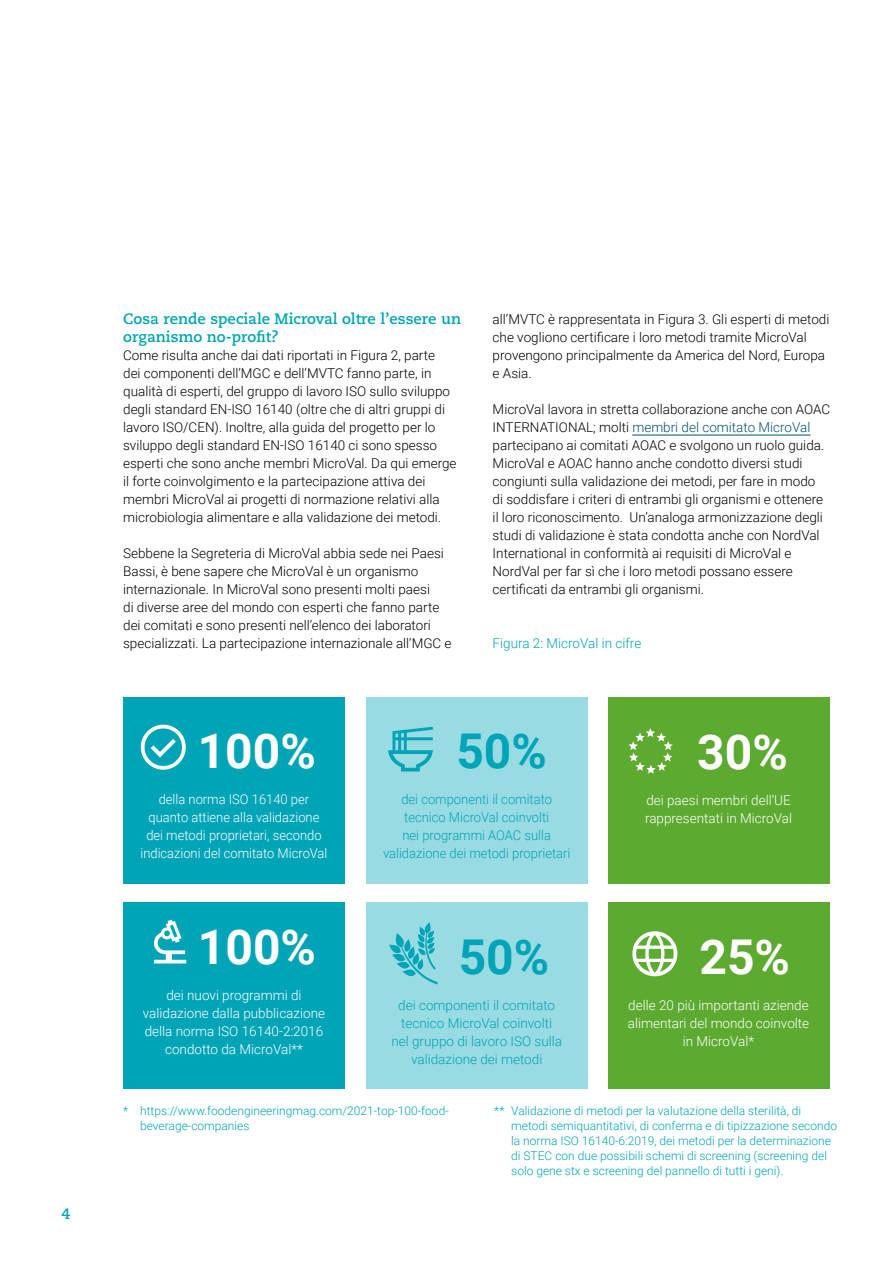
<style>
.page{position:relative;width:893px;height:1263px;background:#fff}
.page>*{position:absolute;margin:0;border:0;box-sizing:border-box;transform-origin:0 0}
.Bodytekst_M{font:700 48px "Roboto";color:#fff}
.Bodytekst_M-2{font:700 48px "Roboto";color:#00a4b7}
.Subkop_2_M{font:700 15px/18px "Caecilia LT Std";color:#00a4b7}
.Bodytekst_M-3{font:300 13.5px/18px "Roboto";color:#000}
.Bodytekst_M-4{font:300 13.5px/18px "Roboto";color:#fff;text-align:center}
.Bodytekst_M-5{font:300 13.5px/18px "Roboto";color:#00a4b7;text-align:center}
.Bodytekst_M-6{font:300 13.5px/18px "Roboto";color:#fff;text-align:center;scale:.96 1}
.Bodytekst_M-7{font:300 13.5px/18px "Roboto";color:#00a4b7;text-align:center;scale:.96 1}
.Bodytekst_M-8{font:300 12px/15px "Roboto";color:#00a4b7}
.s1{color:#00536e}
</style>
<div class="page">
<hr style="left:632px;top:435px;width:178px;height:1px;background:#00536e">
<div style="left:123px;top:902px;width:222px;height:187px;background:#00a4b7"></div>
<div style="left:366px;top:902px;width:221px;height:187px;background:#99dbe2"></div>
<div style="left:608px;top:902px;width:221px;height:187px;background:#5daa31"></div>
<div style="left:123px;top:697px;width:222px;height:186px;background:#00a4b7"></div>
<div style="left:366px;top:697px;width:221px;height:186px;background:#99dbe2"></div>
<div style="left:608px;top:697px;width:221px;height:186px;background:#5daa31"></div>
<svg style="left:628px;top:728px;width:45px;height:46px"></svg>
<svg style="left:632px;top:931px;width:45px;height:45px"></svg>
<svg style="left:154px;top:919px;width:32px;height:44px"></svg>
<svg style="left:141px;top:725px;width:45px;height:45px"></svg>
<svg style="left:389px;top:922px;width:49px;height:62px"></svg>
<svg style="left:388px;top:727px;width:45px;height:44px"></svg>
<p class="Subkop_2_M" style="left:62px;top:1205px;width:10px">4</p>
<p class="Subkop_2_M" style="left:123px;top:310px;width:339px">Cosa rende speciale Microval oltre l’essere un organismo no-profit?</p>
<p class="Bodytekst_M-3" style="left:123px;top:346px;width:335px">Come risulta anche dai dati riportati in Figura 2, parte<br>dei componenti dell’MGC e dell’MVTC fanno parte, in qualità di esperti, del gruppo di lavoro ISO sullo sviluppo degli standard EN-ISO 16140 (oltre che di altri gruppi di lavoro ISO/CEN). Inoltre, alla guida del progetto per lo sviluppo degli standard EN-ISO 16140 ci sono spesso esperti che sono anche membri MicroVal. Da qui emerge il forte coinvolgimento e la partecipazione attiva dei membri MicroVal ai progetti di normazione relativi alla microbiologia alimentare e alla validazione dei metodi.</p>
<p class="Bodytekst_M-3" style="left:123px;top:544px;width:330px">Sebbene la Segreteria di MicroVal abbia sede nei Paesi Bassi, è bene sapere che MicroVal è un organismo internazionale. In MicroVal sono presenti molti paesi<br>di diverse aree del mondo con esperti che fanno parte dei comitati e sono presenti nell’elenco dei laboratori specializzati. La partecipazione internazionale all’MGC e</p>
<p class="Bodytekst_M-3" style="left:493px;top:310px;width:338px">all’MVTC è rappresentata in Figura 3. Gli esperti di metodi che vogliono certificare i loro metodi tramite MicroVal provengono principalmente da America del Nord, Europa e Asia.</p>
<p class="Bodytekst_M-3" style="left:493px;top:400px;width:339px">MicroVal lavora in stretta collaborazione anche con AOAC INTERNATIONAL; molti <span class="s1">membri del comitato MicroVal </span>partecipano ai comitati AOAC e svolgono un ruolo guida.<br>MicroVal e AOAC hanno anche condotto diversi studi congiunti sulla validazione dei metodi, per fare in modo<br>di soddisfare i criteri di entrambi gli organismi e ottenere il loro riconoscimento. Un’analoga armonizzazione degli studi di validazione è stata condotta anche con NordVal International in conformità ai requisiti di MicroVal e NordVal per far sì che i loro metodi possano essere certificati da entrambi gli organismi.</p>
<p class="Bodytekst_M-5" style="left:493px;top:634px;width:150px">Figura 2: MicroVal in cifre</p>
<p class="Bodytekst_M" style="left:198px;top:718px;width:120px">100%</p>
<p class="Bodytekst_M-6" style="left:140px;top:790px;width:196px">della norma ISO 16140 per quanto attiene alla validazione dei metodi proprietari, secondo indicazioni del comitato MicroVal</p>
<p class="Bodytekst_M" style="left:198px;top:913px;width:120px">100%</p>
<p class="Bodytekst_M-4" style="left:143px;top:985px;width:184px">dei nuovi programmi di validazione dalla pubblicazione della norma ISO 16140-2:2016 condotto da MicroVal**</p>
<p class="Bodytekst_M-2" style="left:456px;top:718px;width:92px">50%</p>
<p class="Bodytekst_M-7" style="left:383px;top:790px;width:197px">dei componenti il comitato tecnico MicroVal coinvolti<br>nei programmi AOAC sulla validazione dei metodi proprietari</p>
<p class="Bodytekst_M-2" style="left:459px;top:923px;width:92px">50%</p>
<p class="Bodytekst_M-5" style="left:391px;top:995px;width:172px">dei componenti il comitato tecnico MicroVal coinvolti nel gruppo di lavoro ISO sulla validazione dei metodi</p>
<p class="Bodytekst_M" style="left:697px;top:718px;width:92px">30%</p>
<p class="Bodytekst_M-4" style="left:645px;top:790px;width:148px;text-align:left">dei paesi membri dell’UE rappresentati in MicroVal</p>
<p class="Bodytekst_M" style="left:699px;top:923px;width:92px">25%</p>
<p class="Bodytekst_M-4" style="left:628px;top:995px;width:183px">delle 20 più importanti aziende alimentari del mondo coinvolte in MicroVal*</p>
<p class="Bodytekst_M-8" style="left:140px;top:1103px;width:310px;text-indent:-17px">* https://www.foodengineeringmag.com/2021-top-100-food&shy;beverage-companies</p>
<p class="Bodytekst_M-8" style="left:511px;top:1103px;width:327px;text-indent:-17px">** Validazione di metodi per la valutazione della sterilità, di metodi semiquantitativi, di conferma e di tipizzazione secondo la norma ISO 16140-6:2019, dei metodi per la determinazione di STEC con due possibili schemi di screening (screening del solo gene stx e screening del pannello di tutti i geni).</p>
</div>
